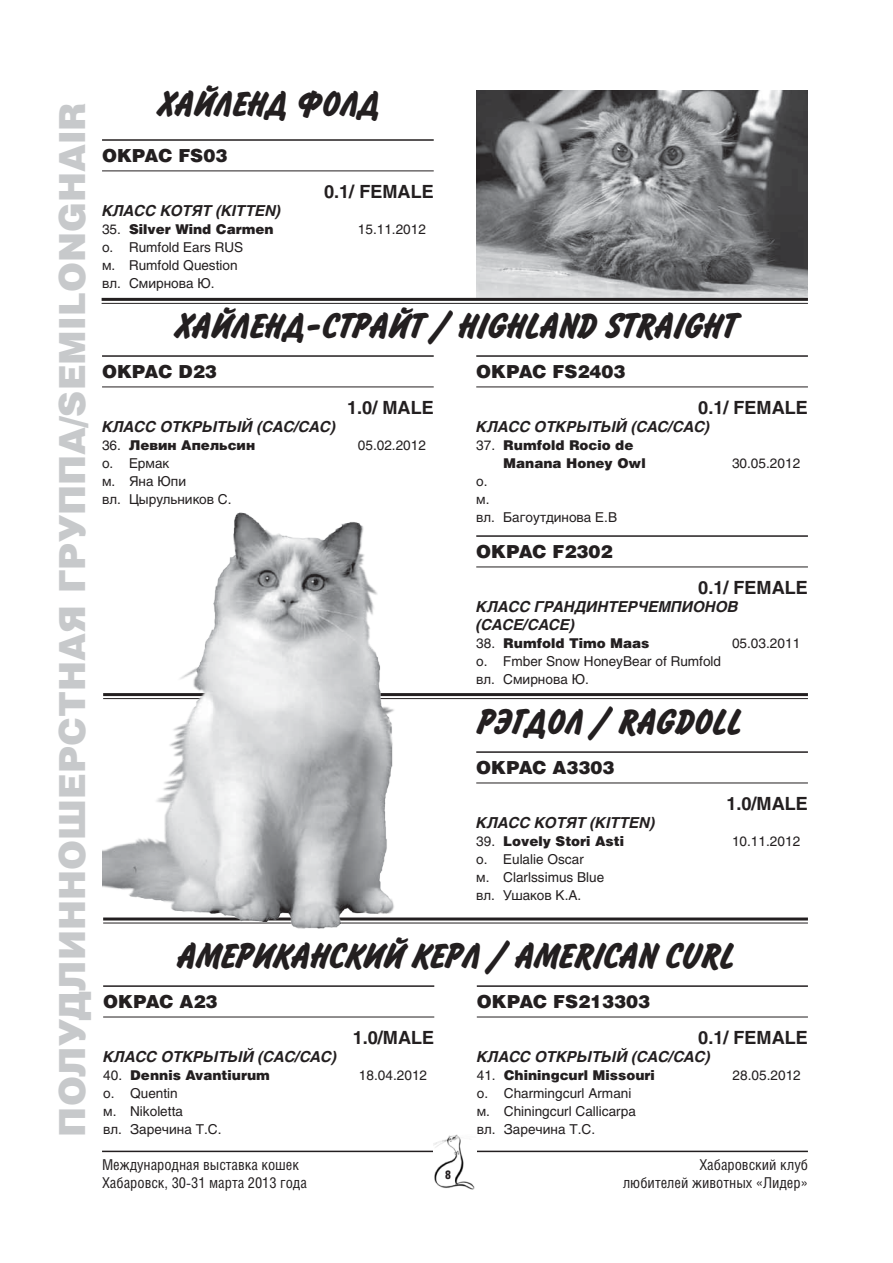
<style>
.page{position:relative;width:893px;height:1263px;background:#fff}
.page>*{position:absolute;margin:0;border:0;box-sizing:border-box;transform-origin:0 0}
.t1{font:700 36px "Inform C";color:#231f20}
.t2{font:900 36px "Helios";color:#c7c9cb}
.t3{font:900 18px "Helios";color:#231f20}
.t4{font:700 18px "Helios";color:#231f20}
.t5{font:italic 700 15px/18px "Helios";color:#231f20}
.t6{font:15px/18px "Helios Cond";color:#231f20}
.t7{font:13.5px/18px "Helios";color:#231f20}
.t8{font:900 13.5px/18px "Helios";color:#231f20}
.t9{font:900 12px "Helios Cond";color:#221e1f}
.s1{font-weight:400}
</style>
<div class="page">
<hr style="left:102px;top:1151px;width:706px;height:1px;background:#231f20">
<img style="left:434px;top:1134px;width:42px;height:56px">
<img style="left:476px;top:90px;width:332px;height:208px">
<hr style="left:476px;top:751px;width:332px;height:2px;background:#231f20">
<hr style="left:476px;top:783px;width:332px;height:1px;background:#231f20">
<hr style="left:102px;top:139px;width:332px;height:2px;background:#231f20">
<hr style="left:102px;top:171px;width:332px;height:1px;background:#231f20">
<hr style="left:102px;top:355px;width:332px;height:2px;background:#231f20">
<hr style="left:102px;top:387px;width:332px;height:1px;background:#231f20">
<hr style="left:476px;top:355px;width:332px;height:2px;background:#231f20">
<hr style="left:476px;top:387px;width:332px;height:1px;background:#231f20">
<hr style="left:476px;top:535px;width:332px;height:2px;background:#231f20">
<hr style="left:476px;top:567px;width:332px;height:1px;background:#231f20">
<hr style="left:103px;top:985px;width:331px;height:2px;background:#231f20">
<hr style="left:103px;top:1017px;width:331px;height:1px;background:#231f20">
<hr style="left:477px;top:985px;width:331px;height:2px;background:#231f20">
<hr style="left:477px;top:1017px;width:331px;height:1px;background:#231f20">
<hr style="left:103px;top:917px;width:705px;height:3px;background:#231f20">
<hr style="left:103px;top:922px;width:705px;height:1px;background:#231f20">
<hr style="left:103px;top:693px;width:705px;height:3px;background:#231f20">
<hr style="left:103px;top:698px;width:705px;height:1px;background:#231f20">
<hr style="left:102px;top:298px;width:706px;height:3px;background:#231f20">
<hr style="left:102px;top:303px;width:706px;height:1px;background:#231f20">
<img style="left:102px;top:512px;width:330px;height:417px">
<h1 class="t2" style="left:49px;top:1136px;width:1035px;rotate:-90deg">ПОЛУДЛИННОШЕРСТНАЯ ГРУППА/SEMILONGHAIR</h1>
<h1 class="t1" style="left:157px;top:84px;width:223px">ХАЙЛЕНД ФОЛД</h1>
<h2 class="t3" style="left:102px;top:144px;width:127px">окрас fs03</h2>
<h2 class="t4" style="left:324px;top:181px;width:49px">0.1/ FEMALE</h2>
<p class="t5" style="left:102px;top:202px;width:180px">КЛАСС КОТЯТ (KITTEN)</p>
<p class="t8" style="left:102px;top:220px;width:173px"><span class="s1">35.</span> Silver Wind Carmen</p>
<p class="t7" style="left:358px;top:220px;width:70px">15.11.2012</p>
<p class="t7" style="left:102px;top:238px;width:143px">о. Rumfold Ears RUS м. Rumfold Question вл. Смирнова Ю.</p>
<h1 class="t1" style="left:175px;top:305px;width:562px">ХАЙЛЕНД-СТРАЙТ / HIGHLAND STRAIGHT</h1>
<h2 class="t3" style="left:102px;top:360px;width:116px">Окрас d23</h2>
<h2 class="t4" style="left:347px;top:397px;width:49px">1.0/ MALE</h2>
<p class="t5" style="left:102px;top:418px;width:235px">КЛАСС ОТКРЫТЫЙ (CAC/CAC)</p>
<p class="t8" style="left:102px;top:436px;width:155px"><span class="s1">36.</span> Левин Апельсин</p>
<p class="t7" style="left:358px;top:436px;width:70px">05.02.2012</p>
<p class="t7" style="left:102px;top:454px;width:131px">о. Ермак<br>м. Яна Юпи<br>вл. Цырульников С.</p>
<h2 class="t3" style="left:476px;top:360px;width:151px">окрас fs2403</h2>
<h2 class="t4" style="left:698px;top:397px;width:49px">0.1/ FEMALE</h2>
<p class="t5" style="left:476px;top:418px;width:235px">КЛАСС ОТКРЫТЫЙ (CAC/CAC)</p>
<p class="t8" style="left:476px;top:436px;width:159px"><span class="s1">37.</span> Rumfold Rocio de<br>M</p>
<p class="t8" style="left:516px;top:454px;width:131px">anana Honey Owl</p>
<p class="t7" style="left:732px;top:454px;width:70px">30.05.2012</p>
<p class="t7" style="left:476px;top:472px;width:142px">о.<br>м.<br>вл. Багоутдинова Е.В</p>
<h2 class="t3" style="left:476px;top:540px;width:138px">окрас f2302</h2>
<h2 class="t4" style="left:698px;top:577px;width:49px">0.1/ FEMALE</h2>
<p class="t5" style="left:476px;top:598px;width:264px">КЛАСС ГРАНДИНТЕРЧЕМПИОНОВ (CACE/CACE)</p>
<p class="t8" style="left:476px;top:634px;width:175px"><span class="s1">38.</span> Rumfold Timo Maas</p>
<p class="t7" style="left:732px;top:634px;width:70px">05.03.2011</p>
<p class="t7" style="left:476px;top:652px;width:246px">о. Fmber Snow HoneyBear of Rumfold вл. Смирнова Ю.</p>
<h1 class="t1" style="left:476px;top:702px;width:266px">РЭГДОЛ / RAGDOLL</h1>
<h2 class="t3" style="left:476px;top:756px;width:140px">Окрас а3303</h2>
<h2 class="t4" style="left:726px;top:793px;width:44px">1.0/MALE</h2>
<p class="t5" style="left:476px;top:814px;width:180px">КЛАСС КОТЯТ (KITTEN)</p>
<p class="t8" style="left:476px;top:832px;width:149px"><span class="s1">39.</span> Lovely Stori Asti</p>
<p class="t7" style="left:732px;top:832px;width:70px">10.11.2012</p>
<p class="t7" style="left:476px;top:850px;width:129px">о. Eulalie Oscar<br>м. Clarlssimus Blue вл. Ушаков К.А.</p>
<h1 class="t1" style="left:176px;top:936px;width:21px">АМЕРИКАНСКИЙ</h1>
<h1 class="t1" style="left:411px;top:936px;width:19px">КЕРЛ</h1>
<h1 class="t1" style="left:488px;top:936px;width:65px">/ AMERI</h1>
<h1 class="t1" style="left:602px;top:936px;width:133px">CAN CURL</h1>
<h2 class="t3" style="left:103px;top:990px;width:116px">Окрас а23</h2>
<h2 class="t3" style="left:477px;top:990px;width:175px">Окрас fs213303</h2>
<h2 class="t4" style="left:353px;top:1027px;width:44px">1.0/MALE</h2>
<h2 class="t4" style="left:698px;top:1027px;width:49px">0.1/ FEMALE</h2>
<p class="t5" style="left:103px;top:1048px;width:172px">КЛАСС ОТКРЫТЫЙ (САС</p>
<p class="t5" style="left:295px;top:1048px;width:43px">/CAC)</p>
<p class="t8" style="left:103px;top:1066px;width:168px"><span class="s1">40.</span> Dennis Avantiurum</p>
<p class="t7" style="left:359px;top:1066px;width:70px">18.04.2012</p>
<p class="t7" style="left:103px;top:1084px;width:120px">о. Quentin<br>м. Nikoletta<br>вл. Заречина Т.С.</p>
<p class="t5" style="left:477px;top:1048px;width:172px">КЛАСС ОТКРЫТЫЙ (САС</p>
<p class="t5" style="left:669px;top:1048px;width:43px">/CAC)</p>
<p class="t8" style="left:477px;top:1066px;width:180px"><span class="s1">41.</span> Chiningcurl Missouri</p>
<p class="t7" style="left:733px;top:1066px;width:70px">28.05.2012</p>
<p class="t7" style="left:477px;top:1084px;width:161px">о. Charmingcurl Armani м. Chiningcurl Callicarpa</p>
<p class="t7" style="left:477px;top:1120px;width:120px">вл. Заречина Т.С.</p>
<p class="t6" style="left:102px;top:1155px;width:206px">Международная выставка кошек<br>Хабаровск, 30-31 марта 2013 года</p>
<p class="t6" style="left:623px;top:1155px;width:186px;text-align:right">Хабаровский клуб<br>любителей животных «Лидер»</p>
<p class="t9" style="left:445px;top:1168px;width:8px">8</p>
</div>
